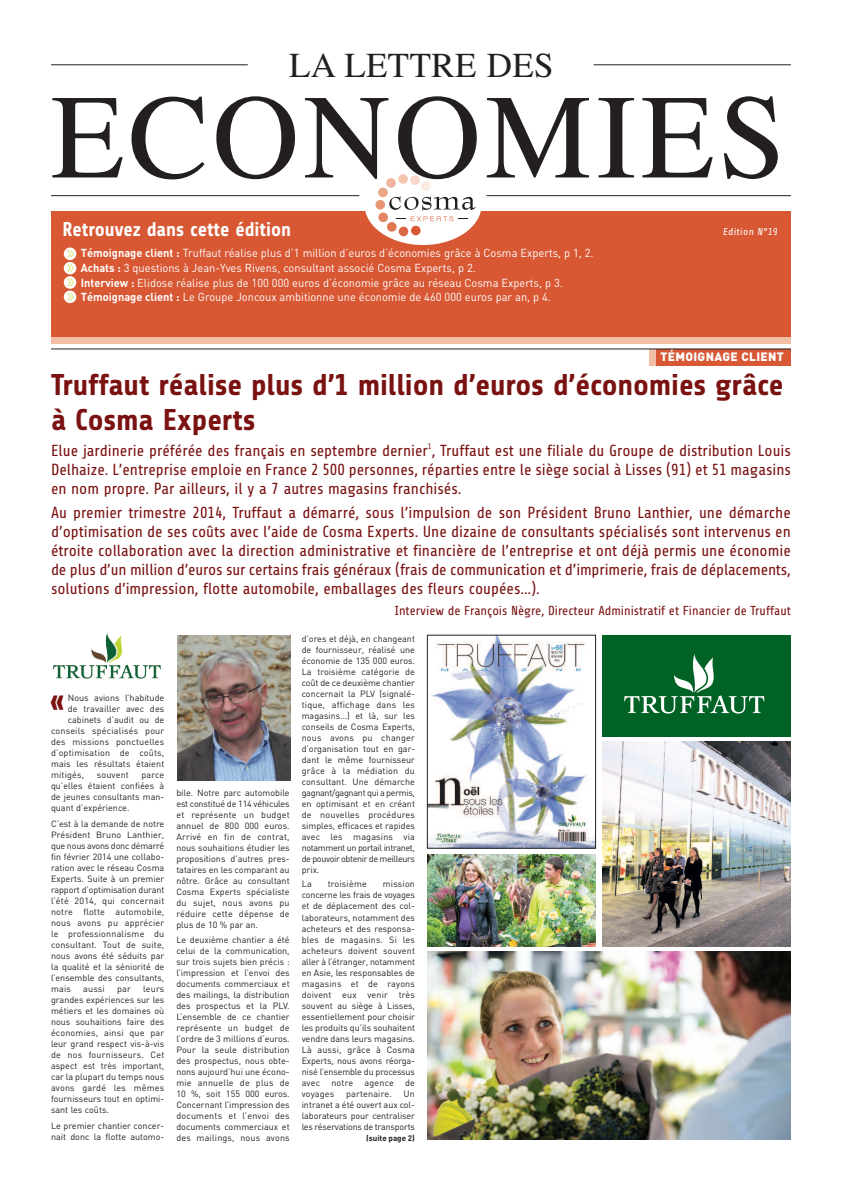
<style>
.page{position:relative;width:842px;height:1191px;background:#fff}
.page>*{position:absolute;margin:0;border:0;box-sizing:border-box;transform-origin:0 0}
.t1{font:120px "Times";letter-spacing:.035em;color:#231f20}
.t2{font:35px "Times";letter-spacing:.01em;color:#231f20}
.t3{font:700 34.5px "Share";color:#7a1211}
.t4{font:700 30px/35px "Share";letter-spacing:-.005em;color:#7a1211}
.t5{font:700 19.8px "Share";color:#fff;scale:.96 1}
.t6{font:16px/19px "Share";color:#7a1211;text-align:justify}
.t7{font:13px "Share";color:#7a1211}
.t8{font:900 12px "DIN";letter-spacing:.03em;color:#fff}
.t9{font:11.5px/14.6px "DIN";color:#fff;scale:.96 1}
.t10{font:italic 10px "Share";letter-spacing:.045em;color:#fff}
.t11{font:9px/11px "DIN";color:#231f20;text-align:justify}
.t12{font:9px "DIN";letter-spacing:.02em;color:#231f20}
.t13{font:700 8px "DIN";color:#231f20}
.s1{font-weight:700}
</style>
<div class="page">
<div style="left:51px;top:211px;width:740px;height:126px;background:#d85834"></div>
<hr style="left:51px;top:64px;width:197px;height:1px;background:#231f20">
<hr style="left:594px;top:64px;width:197px;height:1px;background:#231f20">
<div style="left:51px;top:337px;width:740px;height:7px;background:#f2bea6"></div>
<hr style="left:51px;top:195px;width:308px;height:1px;background:#231f20">
<hr style="left:486px;top:195px;width:305px;height:1px;background:#231f20">
<div style="left:64px;top:262px;width:12px;height:12px;background:#fff;border-radius:50%"></div>
<svg style="left:68px;top:264px;width:6px;height:8px"></svg>
<svg style="left:64px;top:247px;width:12px;height:13px"></svg>
<svg style="left:68px;top:250px;width:6px;height:7px"></svg>
<svg style="left:64px;top:276px;width:12px;height:13px"></svg>
<svg style="left:68px;top:279px;width:6px;height:7px"></svg>
<svg style="left:64px;top:290px;width:12px;height:13px"></svg>
<svg style="left:68px;top:293px;width:6px;height:7px"></svg>
<div style="left:364px;top:164px;width:118px;height:81px;background:#fff;border-radius:50%"></div>
<svg style="left:389px;top:196px;width:87px;height:25px"></svg>
<div style="left:421px;top:182px;width:10px;height:9px;background:#faeae0;border-radius:50%"></div>
<div style="left:410px;top:175px;width:10px;height:10px;background:#f7d7c7;border-radius:50%"></div>
<div style="left:398px;top:174px;width:10px;height:10px;background:#f4c6b0;border-radius:50%"></div>
<div style="left:386px;top:178px;width:10px;height:10px;background:#efb49b;border-radius:50%"></div>
<div style="left:378px;top:188px;width:10px;height:9px;background:#eba486;border-radius:50%"></div>
<div style="left:375px;top:200px;width:10px;height:9px;background:#e89575;border-radius:50%"></div>
<div style="left:378px;top:212px;width:10px;height:10px;background:#e48664;border-radius:50%"></div>
<div style="left:387px;top:222px;width:10px;height:10px;background:#e07753;border-radius:50%"></div>
<div style="left:399px;top:227px;width:9px;height:9px;background:#dc6843;border-radius:50%"></div>
<div style="left:411px;top:226px;width:10px;height:9px;background:#d85834;border-radius:50%"></div>
<div style="left:655px;top:349px;width:136px;height:16px;background:#d85834"></div>
<div style="left:649px;top:349px;width:6px;height:16px;background:#f2bea6"></div>
<hr style="left:51px;top:349px;width:740px;height:1px;background:#231f20">
<div style="left:602px;top:635px;width:188px;height:101px;background:#006224"></div>
<svg style="left:624px;top:654px;width:140px;height:59px"></svg>
<img style="left:427px;top:854px;width:169px;height:93px">
<img style="left:427px;top:951px;width:363px;height:189px">
<img style="left:52px;top:633px;width:109px;height:46px">
<img style="left:429px;top:637px;width:165px;height:209px">
<div style="left:427px;top:635px;width:169px;height:213px;border:1px solid #231f20"></div>
<img style="left:602px;top:741px;width:189px;height:205px">
<img style="left:178px;top:635px;width:112px;height:146px">
<h2 class="t2" style="left:289px;top:45px;width:266px">LA LETTRE DES</h2>
<h1 class="t1" style="left:51px;top:66px;width:736px">ECONOMIES</h1>
<h3 class="t5" style="left:62px;top:219px;width:240px">Retrouvez dans cette édition</h3>
<p class="t9" style="left:81px;top:246px;width:536px"><span class="s1">Témoignage client :</span> Truffaut réalise plus d’1 million d’euros d’économies grâce à Cosma Experts, p 1, 2.<br><span class="s1">Achats :</span> 3 questions à Jean-Yves Rivens, consultant associé Cosma Experts, p 2.<br><span class="s1">Interview :</span> Elidose réalise plus de 100 000 euros d’économie grâce au réseau Cosma Experts, p 3.<br><span class="s1">Témoignage client :</span> Le Groupe Joncoux ambitionne une économie de 460 000 euros par an, p 4.</p>
<p class="t10" style="left:723px;top:227px;width:56px">Edition N°19</p>
<h3 class="t8" style="left:660px;top:350px;width:125px">TÉMOIGNAGE CLIENT</h3>
<h3 class="t4" style="left:51px;top:368px;width:734px">Truffaut réalise plus d’1 million d’euros d’économies grâce à Cosma Experts</h3>
<p class="t6" style="left:51px;top:442px;width:741px">Elue jardinerie préférée des français en septembre dernier<sup>1</sup>, Truffaut est une filiale du Groupe de distribution Louis Delhaize. L’entreprise emploie en France 2 500 personnes, réparties entre le siège social à Lisses (91) et 51 magasins en nom propre. Par ailleurs, il y a 7 autres magasins franchisés.</p>
<p class="t6" style="left:51px;top:503px;width:741px">Au premier trimestre 2014, Truffaut a démarré, sous l’impulsion de son Président Bruno Lanthier, une démarche d’optimisation de ses coûts avec l’aide de Cosma Experts. Une dizaine de consultants spécialisés sont intervenus en étroite collaboration avec la direction administrative et financière de l’entreprise et ont déjà permis une économie de plus d’un million d’euros sur certains frais généraux (frais de communication et d’imprimerie, frais de déplacements, solutions d’impression, flotte automobile, emballages des fleurs coupées…).</p>
<h3 class="t7" style="left:395px;top:604px;width:397px">Interview de François Nègre, Directeur Administratif et Financier de Truffaut</h3>
<p class="t11" style="left:68px;top:693px;width:98px">Nous avions l’habitude</p>
<p class="t11" style="left:68px;top:704px;width:98px">de travailler avec des</p>
<p class="t11" style="left:68px;top:715px;width:98px">cabinets d’audit ou de</p>
<p class="t12" style="left:51px;top:726px;width:115px">conseils spécialisés pour</p>
<p class="t12" style="left:51px;top:737px;width:115px">des missions ponctuelles</p>
<p class="t12" style="left:51px;top:748px;width:115px">d’optimisation de coûts,</p>
<p class="t11" style="left:51px;top:759px;width:115px">mais les résultats étaient</p>
<p class="t12" style="left:51px;top:770px;width:35px">mitigés,</p>
<p class="t12" style="left:97px;top:770px;width:34px">souvent</p>
<h3 class="t3" style="left:49px;top:682px;width:18px">«</h3>
<p class="t11" style="left:51px;top:770px;width:115px;text-indent:90px">parce qu’elles étaient confiées à de jeunes consultants man&shy;quant d’expérience.</p>
<p class="t11" style="left:51px;top:818px;width:115px">C’est à la demande de notre Président Bruno Lanthier, que nous avons donc démarré fin février 2014 une collabo&shy;ration avec le réseau Cosma Experts. Suite à un premier rapport d’optimisation durant l’été 2014, qui concernait notre flotte automobile, nous avons pu apprécier le professionnalisme du consultant. Tout de suite, nous avons été séduits par la qualité et la séniorité de l’ensemble des consultants, mais</p>
<p class="t11" style="left:83px;top:983px;width:23px">aussi</p>
<p class="t11" style="left:117px;top:983px;width:15px">par</p>
<p class="t11" style="left:51px;top:983px;width:115px;text-indent:92px">leurs grandes expériences sur les métiers et les domaines où nous souhaitions faire des économies, ainsi que par leur grand respect vis-à-vis de nos fournisseurs. Cet aspect est très important, car la plupart du temps nous avons gardé les mêmes fournisseurs tout en optimi&shy;sant les coûts.</p>
<p class="t11" style="left:51px;top:1120px;width:115px">Le premier chantier concer&shy;nait donc la flotte automo-</p>
<p class="t11" style="left:176px;top:787px;width:115px">bile. Notre parc automobile est constitué de 114 véhicules et représente un budget annuel de 800 000 euros.<br>Arrivé en fin de contrat, nous souhaitions étudier les propositions d’autres pres&shy;tataires en les comparant au nôtre. Grâce au consultant Cosma Experts spécialiste du sujet, nous avons pu réduire cette dépense de plus de 10 % par an.</p>
<p class="t11" style="left:176px;top:934px;width:115px">Le deuxième chantier a été celui de la communication, sur trois sujets bien précis : l’impression et l’envoi des documents commerciaux et des mailings, la distribution des prospectus et la PLV.<br>L’ensemble de ce chantier représente un budget de l’ordre de 3 millions d’euros.<br>Pour la seule distribution des prospectus, nous obte&shy;nons aujourd’hui une écono&shy;mie annuelle de plus de 10 %, soit 155 000 euros.<br>Concernant l’impression des documents et l’envoi des documents commerciaux et des mailings, nous avons</p>
<p class="t11" style="left:302px;top:633px;width:115px">d’ores et déjà, en changeant de fournisseur, réalisé une économie de 135 000 euros.<br>La troisième catégorie de coût de ce deuxième chantier concernait la PLV (signalé&shy;tique, affichage dans les magasins…) et là, sur les conseils de Cosma Experts, nous avons pu changer d’organisation tout en gar&shy;dant le même fournisseur grâce à la médiation du consultant. Une démarche gagnant/gagnant qui a permis, en optimisant et en créant de nouvelles procédures simples, efficaces et rapides avec les magasins via notamment un portail intranet, de pouvoir obtenir de meilleurs prix.</p>
<p class="t11" style="left:302px;top:879px;width:12px">La</p>
<p class="t12" style="left:328px;top:879px;width:41px">troisième</p>
<p class="t11" style="left:302px;top:879px;width:115px;text-indent:81px">mission concerne les frais de voyages et de déplacement des col&shy;laborateurs, notamment des acheteurs et des responsa&shy;bles de magasins. Si les acheteurs doivent souvent aller à l’étranger, notamment en Asie, les responsables de magasins et de rayons doivent eux venir très souvent au siège à Lisses, essentiellement pour choisir les produits qu’ils souhaitent vendre dans leurs magasins.<br>Là aussi, grâce à Cosma Experts, nous avons réorga&shy;nisé l’ensemble du processus avec</p>
<p class="t11" style="left:331px;top:1077px;width:23px">notre</p>
<p class="t11" style="left:364px;top:1077px;width:31px">agence</p>
<p class="t11" style="left:405px;top:1077px;width:11px">de</p>
<p class="t11" style="left:302px;top:1088px;width:34px">voyages</p>
<p class="t12" style="left:346px;top:1088px;width:47px">partenaire.</p>
<p class="t11" style="left:302px;top:1088px;width:115px;text-indent:102px">Un intranet a été ouvert aux col&shy;laborateurs pour centraliser les réservations de transports</p>
<p class="t13" style="left:366px;top:1133px;width:50px">(suite page 2)</p>
</div>
